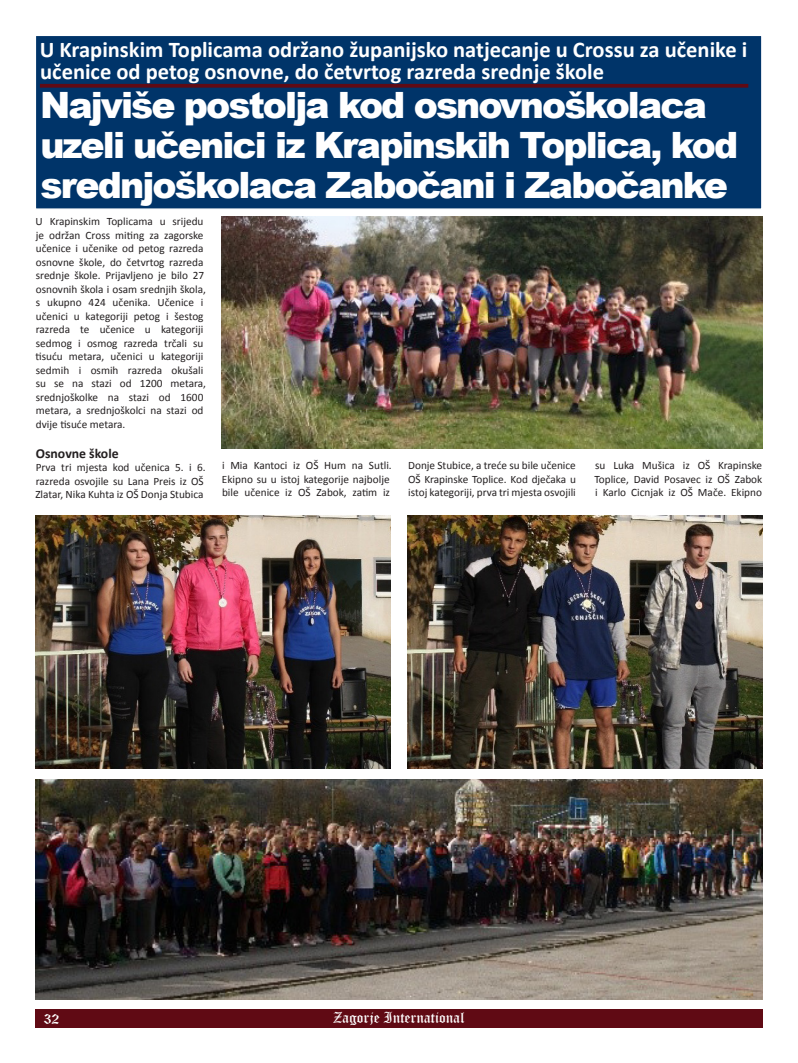
<style>
.page{position:relative;width:798px;height:1063px;background:#fff}
.page>*{position:absolute;margin:0;border:0;box-sizing:border-box;transform-origin:0 0}
.t1{font:900 36.25px/40px "Arial";letter-spacing:-.055em;color:#fff}
.t2{font:700 22.5px/22.5px "Calibri";color:#fff}
.t3{font:15px "Old English Text";color:#fff}
.t4{font:700 13.75px "Calibri";color:#231f20}
.t5{font:11.25px/13.5px "Calibri";color:#231f20}
</style>
<div class="page">
<div style="left:35px;top:1009px;width:727px;height:19px;background:#600a14"></div>
<div style="left:35px;top:35px;width:727px;height:175px;background:#003469;border:1px solid #fff"></div>
<svg style="left:40px;top:84px;width:708px;height:4px;background:#570d1b"></svg>
<img style="left:221px;top:216px;width:541px;height:232px">
<img style="left:35px;top:516px;width:355px;height:253px">
<img style="left:35px;top:780px;width:727px;height:219px">
<img style="left:407px;top:516px;width:355px;height:253px">
<p class="t2" style="left:40px;top:38px;width:708px">U Krapinskim Toplicama održano županijsko natjecanje u Crossu za učenike i učenice od petog osnovne, do četvrtog razreda srednje škole</p>
<p class="t1" style="left:40px;top:84px;width:699px">Najviše postolja kod osnovnoškolaca uzeli učenici iz Krapinskih Toplica, kod srednjoškolaca Zabočani i Zabočanke</p>
<p class="t5" style="left:35px;top:215px;width:172px">U Krapinskim Toplicama u srijedu je održan Cross miting za zagorske učenice i učenike od petog razreda osnovne škole, do četvrtog razreda srednje škole. Prijavljeno je bilo 27 osnovnih škola i osam srednjih škola, s ukupno 424 učenika. Učenice i učenici u kategoriji petog i šestog razreda te učenice u kategoriji sedmog i osmog razreda trčali su tisuću metara, učenici u kategoriji sedmih i osmih razreda okušali su se na stazi od 1200 metara, srednjoškolke na stazi od 1600 metara, a srednjoškolci na stazi od dvije tisuće metara.</p>
<p class="t4" style="left:36px;top:444px;width:84px">Osnovne škole</p>
<p class="t5" style="left:35px;top:461px;width:172px">Prva tri mjesta kod učenica 5. i 6. razreda osvojile su Lana Preis iz OŠ<br>Zlatar, Nika Kuhta iz OŠ Donja Stubica</p>
<p class="t5" style="left:222px;top:459px;width:171px">i Mia Kantoci iz OŠ Hum na Sutli.<br>Ekipno su u istoj kategorije najbolje bile učenice iz OŠ Zabok, zatim iz</p>
<p class="t5" style="left:408px;top:459px;width:169px;text-align:justify">Donje Stubice, a treće su bile učenice OŠ Krapinske Toplice. Kod dječaka u istoj kategoriji, prva tri mjesta osvojili</p>
<p class="t5" style="left:594px;top:459px;width:169px;text-align:justify">su Luka Mušica iz OŠ Krapinske Toplice, David Posavec iz OŠ Zabok i Karlo Cicnjak iz OŠ Mače. Ekipno</p>
<h3 class="t3" style="left:44px;top:1009px;width:17px">32</h3>
<h3 class="t3" style="left:333px;top:1008px;width:133px">Zagorje International</h3>
</div>
